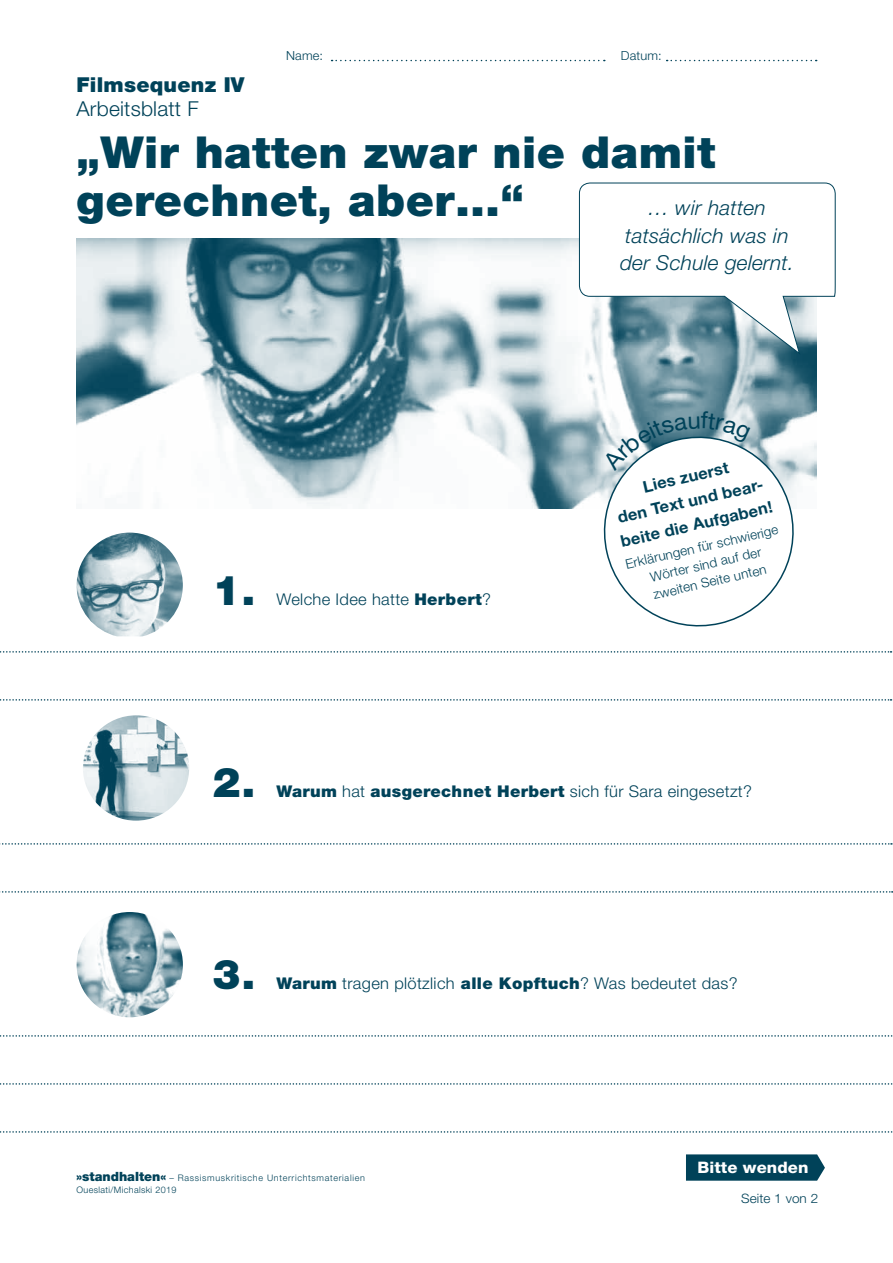
<style>
.page{position:relative;width:893px;height:1263px;background:#fff}
.page>*{position:absolute;margin:0;border:0;box-sizing:border-box;transform-origin:0 0}
.t1{font:900 44.1px/48px "Helvetica Neue LT Std";letter-spacing:.01em;color:#004259}
.t2{font:900 41.1px "Helvetica Neue LT Std";color:#004259}
.t3{font:italic 300 20.55px/27.8px "Helvetica Neue LT Std";letter-spacing:.01em;color:#004259;text-align:center}
.t4{font:900 20.55px "Helvetica Neue LT Std";letter-spacing:.01em;color:#004259}
.t5{font:300 20.55px "Helvetica Neue LT Std";letter-spacing:.01em;color:#004259}
.t6{font:300 16.2px "Helvetica Neue LT Std";letter-spacing:.02em;color:#004259}
.t7{font:700 16.2px/24px "Helvetica Neue LT Std";color:#004259;text-align:center}
.t8{font:800 15.9px "Helvetica Neue LT Std";letter-spacing:.005em;color:#fff;scale:1.04 1}
.t9{font:300 13.2px/18px "Helvetica Neue LT Std";color:#004259;text-align:center}
.t10{font:300 12.9px "Helvetica Neue LT Std";letter-spacing:.005em;color:#004259;scale:1.04 1}
.t11{font:300 12.45px "Helvetica Neue LT Std";letter-spacing:.01em;color:#004259}
.t12{font:300 9px/12px "Helvetica Neue LT Std";letter-spacing:.075em;color:#004259}
.s1{font-weight:900}
.s2{font-weight:900;font-size:12.75px}
</style>
<div class="page">
<svg style="left:332px;top:60px;width:273px;height:1px"></svg>
<svg style="left:667px;top:60px;width:150px;height:1px"></svg>
<svg style="left:686px;top:1154px;width:139px;height:27px;background:#0e4c62"></svg>
<img style="left:77px;top:238px;width:739px;height:271px">
<img style="left:77px;top:533px;width:106px;height:103px">
<img style="left:83px;top:715px;width:106px;height:106px">
<svg style="left:0;top:651px;width:891px;height:2px"></svg>
<svg style="left:0;top:699px;width:891px;height:2px"></svg>
<svg style="left:0;top:843px;width:892px;height:2px"></svg>
<svg style="left:0;top:891px;width:893px;height:2px"></svg>
<svg style="left:579px;top:182px;width:257px;height:173px"></svg>
<img style="left:77px;top:912px;width:106px;height:105px">
<svg style="left:0;top:1035px;width:893px;height:2px"></svg>
<svg style="left:0;top:1083px;width:893px;height:2px"></svg>
<svg style="left:0;top:1131px;width:893px;height:2px"></svg>
<svg style="left:595px;top:411px;width:207px;height:216px"></svg>
<p class="t4" style="left:77px;top:72px;width:170px">Filmsequenz IV</p>
<p class="t5" style="left:77px;top:96px;width:124px">Arbeitsblatt F</p>
<p class="t11" style="left:286px;top:48px;width:38px">Name:</p>
<p class="t11" style="left:621px;top:48px;width:42px">Datum:</p>
<h1 class="t1" style="left:77px;top:128px;width:640px">„Wir hatten zwar nie damit gerechnet, aber…“</h1>
<p class="t3" style="left:620px;top:193px;width:175px">… wir hatten tatsächlich was in der Schule gelernt.</p>
<h2 class="t2" style="left:213px;top:565px;width:44px">1.</h2>
<p class="t6" style="left:276px;top:589px;width:216px">Welche Idee hatte <span class="s1">Herbert</span>?</p>
<p class="t7" style="left:607px;top:482px;width:157px;rotate:-13deg">Lies zuerst<br>den Text und bear&shy;beite die Aufgaben!</p>
<p class="t9" style="left:623px;top:555px;width:158px;rotate:-13deg">Erklärungen für schwierige<br>Wörter sind auf der zweiten Seite unten</p>
<h2 class="t2" style="left:213px;top:757px;width:44px">2.</h2>
<p class="t6" style="left:276px;top:781px;width:477px"><span class="s1">Warum</span> hat <span class="s1">ausgerechnet Herbert</span> sich für Sara eingesetzt?</p>
<h2 class="t2" style="left:213px;top:949px;width:44px">3.</h2>
<p class="t6" style="left:276px;top:973px;width:463px"><span class="s1">Warum</span> tragen plötzlich <span class="s1">alle Kopftuch</span>? Was bedeutet das?</p>
<p class="t12" style="left:77px;top:1171px;width:290px"><span class="s2">»standhalten«</span> – Rassismuskritische Unterrichtsmaterialien<br>Oueslati/Michalski 2019</p>
<p class="t8" style="left:697px;top:1158px;width:108px">Bitte wenden</p>
<p class="t10" style="left:741px;top:1190px;width:76px">Seite 1 von 2</p>
</div>
